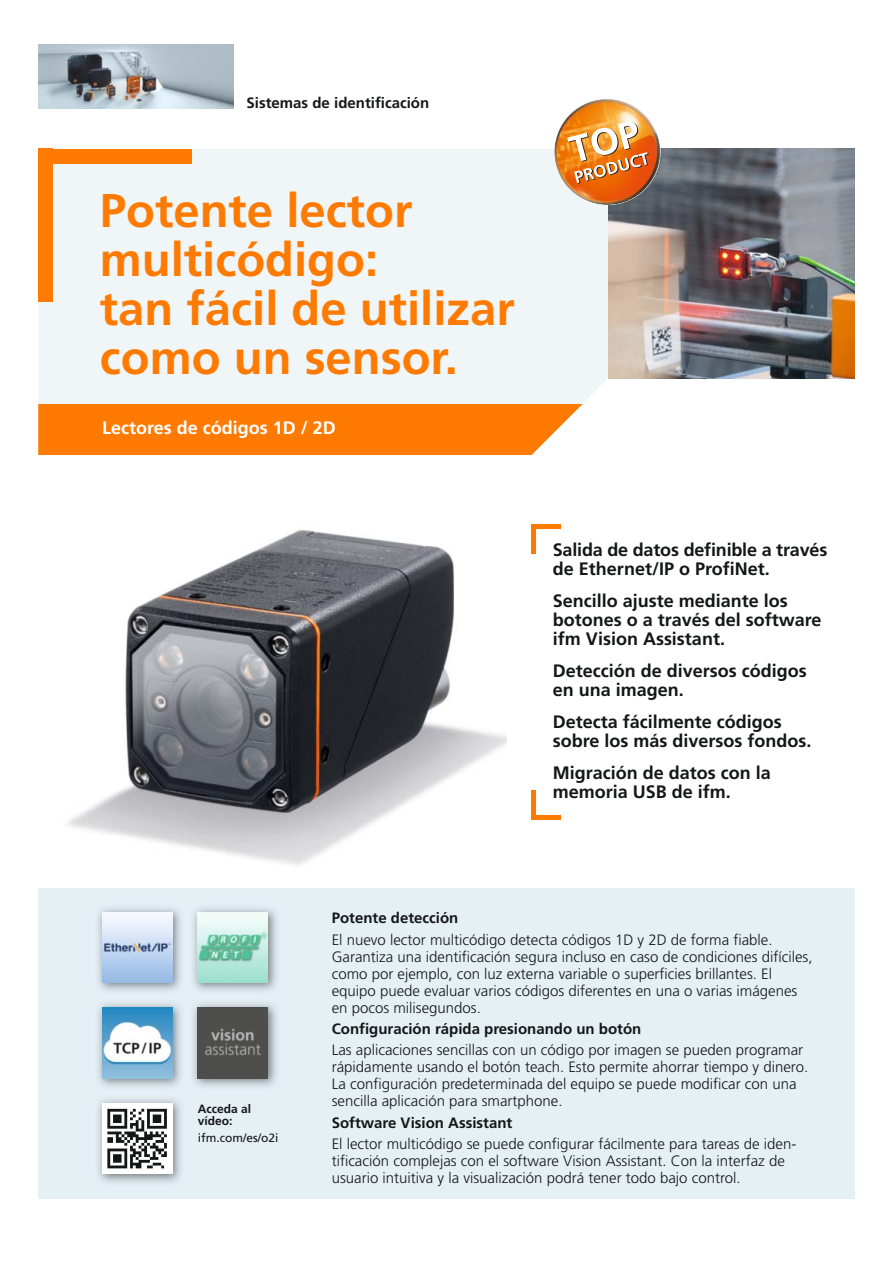
<style>
.page{position:relative;width:893px;height:1263px;background:#fff}
.page>*{position:absolute;margin:0;border:0;box-sizing:border-box;transform-origin:0 0}
.t1{font:700 47.25px/48.9px "Frutiger LT Com";color:#ff7a00}
.t2{font:700 18px/19.2px "Frutiger LT Com";color:#151616}
.t3{font:700 18px "Frutiger LT Com";color:#fff}
.t4{font:300 15px/17px "Frutiger LT Com";color:#151616}
.t5{font:700 15px "Frutiger LT Com";color:#151616}
.t6{font:700 12px/12.8px "Frutiger LT Com";color:#151616}
.t7{font:12px "Frutiger LT Com";color:#151616}
</style>
<div class="page">
<img style="left:38px;top:530px;width:468px;height:359px">
<div style="left:38px;top:889px;width:817px;height:310px;background:#e5f0f5"></div>
<div style="left:38px;top:149px;width:570px;height:255px;background:#f0f6f8"></div>
<img style="left:608px;top:149px;width:247px;height:229px">
<div style="left:38px;top:404px;width:545px;height:51px;background:#ff7a00"></div>
<div style="left:38px;top:149px;width:153px;height:15px;background:#ff7a00"></div>
<div style="left:38px;top:149px;width:15px;height:153px;background:#ff7a00"></div>
<hr style="left:531px;top:524px;width:30px;height:4px;background:#ff7a00">
<div style="left:531px;top:524px;width:5px;height:30px;background:#ff7a00"></div>
<div style="left:531px;top:815px;width:30px;height:5px;background:#ff7a00"></div>
<div style="left:531px;top:790px;width:5px;height:30px;background:#ff7a00"></div>
<img style="left:38px;top:45px;width:196px;height:63px">
<img style="left:548px;top:99px;width:118px;height:112px">
<img style="left:98px;top:908px;width:179px;height:179px">
<img style="left:102px;top:912px;width:70px;height:70px">
<img style="left:188px;top:908px;width:1px;height:179px">
<img style="left:198px;top:912px;width:70px;height:70px">
<img style="left:102px;top:1008px;width:70px;height:70px">
<img style="left:189px;top:998px;width:88px;height:1px">
<img style="left:198px;top:1008px;width:70px;height:70px">
<img style="left:98px;top:1099px;width:83px;height:84px">
<div style="left:102px;top:1103px;width:70px;height:71px;background:#fff"></div>
<svg style="left:107px;top:1109px;width:60px;height:59px"></svg>
<p class="t5" style="left:247px;top:97px;width:184px">Sistemas de identificación</p>
<h1 class="t1" style="left:100px;top:190px;width:416px">Potente lector multicódigo:<br>tan fácil de utilizar como un sensor.</h1>
<p class="t3" style="left:102px;top:420px;width:235px">Lectores de códigos 1D / 2D</p>
<p class="t2" style="left:553px;top:541px;width:276px">Salida de datos definible a través de Ethernet/IP o ProfiNet.</p>
<p class="t2" style="left:553px;top:592px;width:270px">Sencillo ajuste mediante los botones o a través del software ifm Vision Assistant.</p>
<p class="t2" style="left:553px;top:662px;width:255px">Detección de diversos códigos en una imagen.</p>
<p class="t2" style="left:553px;top:713px;width:260px">Detecta fácilmente códigos sobre los más diversos fondos.</p>
<p class="t2" style="left:553px;top:765px;width:220px">Migración de datos con la memoria USB de ifm.</p>
<p class="t6" style="left:198px;top:1103px;width:55px">Acceda al vídeo:</p>
<p class="t7" style="left:198px;top:1131px;width:82px">ifm.com/es/o2i</p>
<p class="t5" style="left:332px;top:912px;width:128px">Potente detección</p>
<p class="t4" style="left:332px;top:932px;width:482px">El nuevo lector multicódigo detecta códigos 1D y 2D de forma fiable.<br>Garantiza una identificación segura incluso en caso de condiciones difíciles, como por ejemplo, con luz externa variable o superficies brillantes. El equipo puede evaluar varios códigos diferentes en una o varias imágenes en pocos milisegundos.</p>
<p class="t5" style="left:332px;top:1023px;width:311px">Configuración rápida presionando un botón</p>
<p class="t4" style="left:332px;top:1043px;width:478px">Las aplicaciones sencillas con un código por imagen se pueden programar rápidamente usando el botón teach. Esto permite ahorrar tiempo y dinero.<br>La configuración predeterminada del equipo se puede modificar con una sencilla aplicación para smartphone.</p>
<p class="t5" style="left:332px;top:1116px;width:182px">Software Vision Assistant</p>
<p class="t4" style="left:332px;top:1136px;width:466px">El lector multicódigo se puede configurar fácilmente para tareas de iden&shy;tificación complejas con el software Vision Assistant. Con la interfaz de usuario intuitiva y la visualización podrá tener todo bajo control.</p>
</div>
